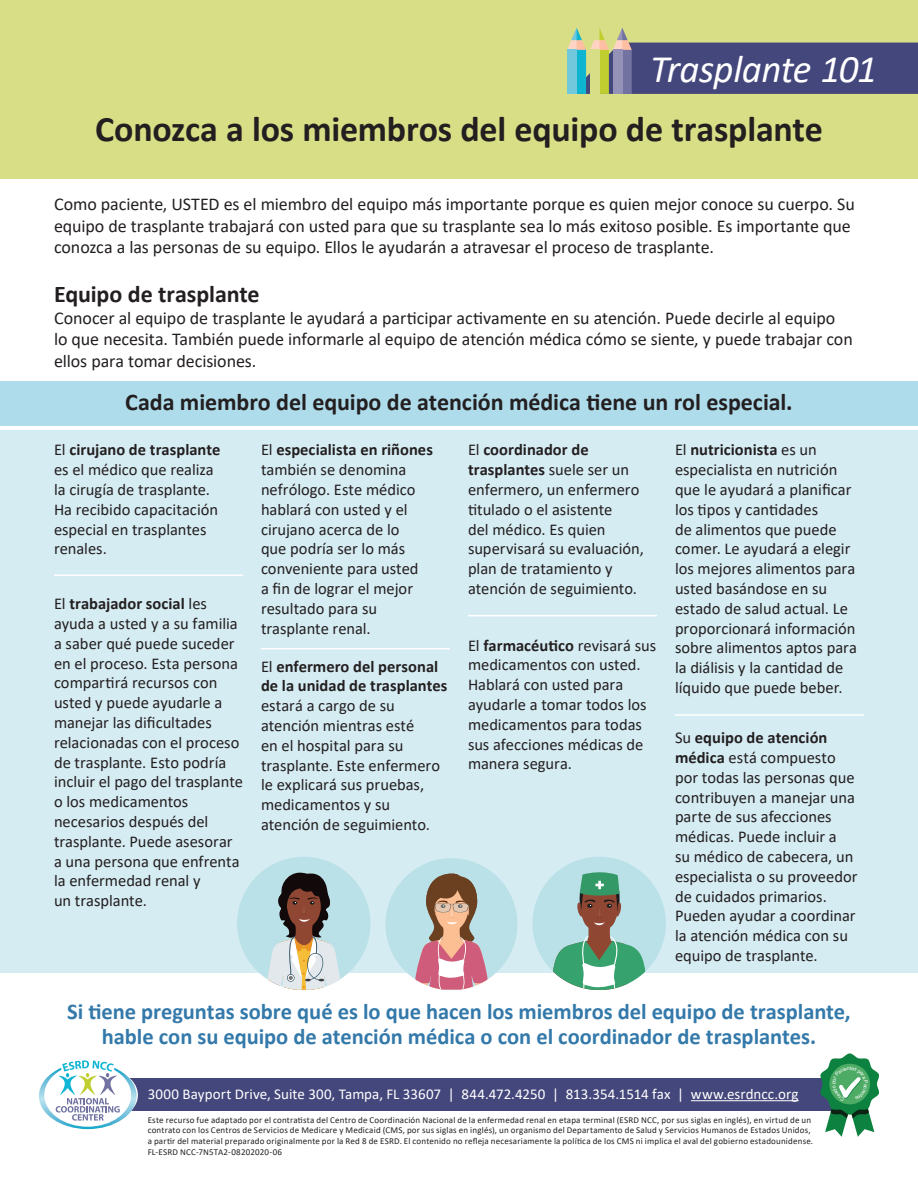
<style>
.page{position:relative;width:918px;height:1188px;background:#fff}
.page>*{position:absolute;margin:0;border:0;box-sizing:border-box;transform-origin:0 0}
.t1{font:italic 39px "Calibri";letter-spacing:-.015em;color:#fff}
.Headline1{font:700 36px "Calibri";letter-spacing:-.005em;color:#231f20}
.Headline1-2{font:700 24px "Calibri";letter-spacing:-.005em;color:#231f20}
.Headline1-3{font:700 22.5px/25.5px "Calibri";letter-spacing:-.005em;color:#3379aa;text-align:center}
.Headline1-4{font:18px/21.6px "Calibri";letter-spacing:-.005em;color:#231f20}
.Headline1-5{font:16.5px/19.8px "Calibri";color:#231f20}
.t2{font:15px "Calibri";letter-spacing:.005em;color:#fff}
.t3{font:9px/10.8px "Calibri";letter-spacing:.02em;color:#231f20}
.s1{font-weight:700}
</style>
<div class="page">
<div style="left:0;top:430px;width:918px;height:543px;background:#d6ecf3"></div>
<div style="left:116px;top:1079px;width:725px;height:32px;background:#44477b"></div>
<svg style="left:39px;top:1060px;width:98px;height:69px"></svg>
<hr style="left:691px;top:1100px;width:108px;height:1px;background:#fff">
<div style="left:0;top:381px;width:918px;height:45px;background:#afdceb"></div>
<hr style="left:54px;top:574px;width:189px;height:2px;background:#fff">
<hr style="left:261px;top:648px;width:189px;height:1px;background:#fff">
<hr style="left:468px;top:615px;width:189px;height:1px;background:#fff">
<hr style="left:675px;top:714px;width:189px;height:2px;background:#fff">
<div style="left:237px;top:857px;width:133px;height:133px;background:#bae0e8;border-radius:50%"></div>
<svg style="left:255px;top:868px;width:98px;height:122px"></svg>
<div style="left:533px;top:857px;width:133px;height:133px;background:#bae0e8;border-radius:50%"></div>
<svg style="left:541px;top:869px;width:116px;height:121px"></svg>
<div style="left:386px;top:858px;width:131px;height:132px;background:#bae0e8;border-radius:50%"></div>
<svg style="left:415px;top:874px;width:73px;height:116px"></svg>
<div style="left:0;top:0;width:918px;height:178px;background:#d8de85"></div>
<svg style="left:567px;top:28px;width:351px;height:66px"></svg>
<div style="left:590px;top:50px;width:9px;height:44px;background:#d8de85"></div>
<svg style="left:820px;top:1053px;width:59px;height:84px"></svg>
<p class="t1" style="left:650px;top:42px;width:228px">Trasplante 101</p>
<p class="Headline1" style="left:95px;top:104px;width:729px">Conozca a los miembros del equipo de trasplante</p>
<p class="Headline1-4" style="left:54px;top:193px;width:802px">Como paciente, USTED es el miembro del equipo más importante porque es quien mejor conoce su cuerpo. Su equipo de trasplante trabajará con usted para que su trasplante sea lo más exitoso posible. Es importante que conozca a las personas de su equipo. Ellos le ayudarán a atravesar el proceso de trasplante.</p>
<p class="Headline1-2" style="left:54px;top:277px;width:207px">Equipo de trasplante</p>
<p class="Headline1-4" style="left:54px;top:307px;width:800px">Conocer al equipo de trasplante le ayudará a participar activamente en su atención. Puede decirle al equipo lo que necesita. También puede informarle al equipo de atención médica cómo se siente, y puede trabajar con ellos para tomar decisiones.</p>
<p class="Headline1-2" style="left:125px;top:385px;width:669px">Cada miembro del equipo de atención médica tiene un rol especial.</p>
<p class="Headline1-5" style="left:54px;top:440px;width:168px">El <span class="s1">cirujano de trasplante </span>es el médico que realiza la cirugía de trasplante.<br>Ha recibido capacitación especial en trasplantes renales.</p>
<p class="Headline1-5" style="left:54px;top:593px;width:190px">El <span class="s1">trabajador social</span> les ayuda a usted y a su familia a saber qué puede suceder en el proceso. Esta persona compartirá recursos con usted y puede ayudarle a manejar las dificultades relacionadas con el proceso de trasplante. Esto podría incluir el pago del trasplante o los medicamentos necesarios después del trasplante. Puede asesorar a una persona que enfrenta la enfermedad renal y<br>un trasplante.</p>
<p class="Headline1-5" style="left:261px;top:440px;width:173px">El <span class="s1">especialista en riñones </span>también se denomina nefrólogo. Este médico hablará con usted y el cirujano acerca de lo<br>que podría ser lo más conveniente para usted<br>a fin de lograr el mejor resultado para su trasplante renal.</p>
<p class="Headline1-5" style="left:261px;top:656px;width:188px">El <span class="s1">enfermero del personal de la unidad de trasplantes </span>estará a cargo de su atención mientras esté<br>en el hospital para su trasplante. Este enfermero le explicará sus pruebas, medicamentos y su atención de seguimiento.</p>
<p class="Headline1-5" style="left:468px;top:440px;width:177px">El <span class="s1">coordinador de trasplantes</span> suele ser un enfermero, un enfermero titulado o el asistente<br>del médico. Es quien supervisará su evaluación, plan de tratamiento y atención de seguimiento.</p>
<p class="Headline1-5" style="left:468px;top:635px;width:190px">El <span class="s1">farmacéutico</span> revisará sus medicamentos con usted.<br>Hablará con usted para ayudarle a tomar todos los medicamentos para todas sus afecciones médicas de manera segura.</p>
<p class="Headline1-5" style="left:675px;top:440px;width:183px">El <span class="s1">nutricionista</span> es un especialista en nutrición que le ayudará a planificar los tipos y cantidades<br>de alimentos que puede comer. Le ayudará a elegir los mejores alimentos para usted basándose en su estado de salud actual. Le proporcionará información sobre alimentos aptos para la diálisis y la cantidad de líquido que puede beber.</p>
<p class="Headline1-5" style="left:675px;top:727px;width:184px">Su <span class="s1">equipo de atención médica</span> está compuesto por todas las personas que contribuyen a manejar una parte de sus afecciones médicas. Puede incluir a<br>su médico de cabecera, un especialista o su proveedor de cuidados primarios.<br>Pueden ayudar a coordinar la atención médica con su equipo de trasplante.</p>
<p class="Headline1-3" style="left:67px;top:998px;width:785px">Si tiene preguntas sobre qué es lo que hacen los miembros del equipo de trasplante, hable con su equipo de atención médica o con el coordinador de trasplantes.</p>
<p class="t2" style="left:148px;top:1084px;width:652px">3000 Bayport Drive, Suite 300, Tampa, FL 33607 | 844.472.4250 | 813.354.1514 fax | www.esrdncc.org</p>
<p class="t3" style="left:148px;top:1114px;width:667px">Este recurso fue adaptado por el contratista del Centro de Coordinación Nacional de la enfermedad renal en etapa terminal (ESRD NCC, por sus siglas en inglés), en virtud de un contrato con los Centros de Servicios de Medicare y Medicaid (CMS, por sus siglas en inglés), un organismo del Departamento de Salud y Servicios Humanos de Estados Unidos, a partir del material preparado originalmente por la Red 8 de ESRD. El contenido no refleja necesariamente la política de los CMS ni implica el aval del gobierno estadounidense.<br>FL-ESRD NCC-7N5TA2-08202020-06</p>
</div>
